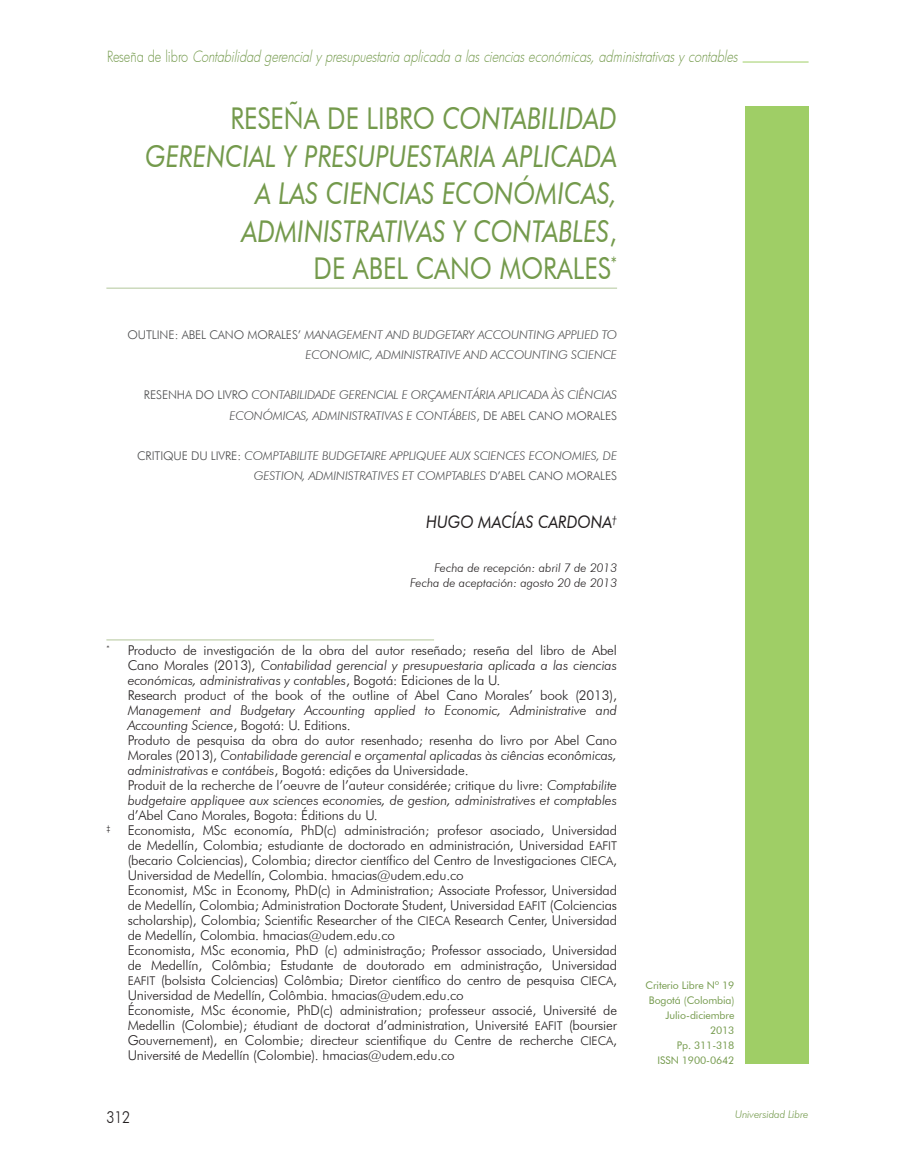
<style>
.page{position:relative;width:915px;height:1170px;background:#fff}
.page>*{position:absolute;margin:0;border:0;box-sizing:border-box;transform-origin:0 0}
.t1{font:italic 30px/37.5px "Futura BT";color:#749a4c;text-align:right;scale:.85 1}
.t2{font:italic 17.25px "Futura BT";color:#231f20;scale:.9 1}
.t3{font:300 16.5px "Futura BT";color:#231f20;scale:.85 1}
.t4{font:italic 300 15px "Futura";color:#749a4c;scale:.85 1}
.t5{font:300 13.5px/15px "Futura BT";letter-spacing:-.01em;color:#231f20}
.t6{font:italic 300 13.5px/15px "Futura BT";letter-spacing:-.01em;color:#231f20}
.t7{font:italic 300 12px/20.1px "Futura BT";letter-spacing:-.01em;color:#4b4c4d;text-align:right}
.t8{font:italic 300 12px/15px "Futura BT";color:#231f20;text-align:right}
.t9{font:10.5px/15px "Futura BT";letter-spacing:-.01em;color:#749a4c;text-align:right}
.t10{font:italic 300 10.5px "Futura BT";letter-spacing:-.01em;color:#749a4c}
.t11{font:300 7.8px "Futura BT";color:#231f20}
.s1{font-style:normal}
.s2{font-style:italic}
.s3{font-size:12px}
</style>
<div class="page">
<div style="left:744px;top:106px;width:64px;height:957px;background:#9fce66"></div>
<hr style="left:742px;top:62px;width:66px;height:1px;background:#9fce66">
<hr style="left:106px;top:288px;width:511px;height:1px;background:#b3c79b">
<hr style="left:106px;top:639px;width:328px;height:1px;background:#b3c79b">
<p class="t4" style="left:107px;top:46px;width:747px"><span class="s1">R e s e ñ a d e l i b ro</span> Contabilidad gerencialy presupuestaria aplicada a lascienciaseconómicas,administrativasy contables</p>
<h1 class="t1" style="left:145px;top:99px;width:556px"><span class="s1">RESEÑA DE LIBRO</span> CONTABILIDAD<br>GERENCIAL Y PRESUPUESTARIA APLICADA<br>A LAS CIENCIAS ECONÓMICAS,<br>ADMINISTRATIVAS Y CONTABLES<span class="s1">,<br>DE ABEL CANO MORALES</span><sup>*</sup></h1>
<p class="t7" style="left:127px;top:325px;width:491px"><span class="s1">OUTLINE: ABEL CANO MORALES’</span> MANAGEMENT AND BUDGETARY ACCOUNTING APPLIED TO<br>ECONOMIC, ADMINISTRATIVE AND ACCOUNTING SCIENCE</p>
<p class="t7" style="left:144px;top:385px;width:474px"><span class="s1">RESENHA DO LIVRO</span> CONTABILIDADE GERENCIAL E ORÇAMENTÁRIA APLICADA ÀS CIÊNCIAS<br>ECONÓMICAS, ADMINISTRATIVAS E CONTÁBEIS<span class="s1">, DE ABEL CANO MORALES</span></p>
<p class="t7" style="left:137px;top:445px;width:481px"><span class="s1">CRITIQUE DU LIVRE:</span> COMPTABILITE BUDGETAIRE APPLIQUEE AUX SCIENCES ECONOMIES, DE<br>GESTION, ADMINISTRATIVES ET COMPTABLES <span class="s1">D’ABEL CANO MORALES</span></p>
<p class="t2" style="left:426px;top:511px;width:213px">HUGO MACÍAS CARDONA<sup>†</sup></p>
<p class="t8" style="left:410px;top:560px;width:208px">Fecha de recepción: abril 7 de 2013<br>Fecha de aceptación: agosto 20 de 2013</p>
<p class="t5" style="left:128px;top:642px;width:490px;text-indent:-21px"><sup>*</sup> Producto de investigación de la obra del autor reseñado; reseña del libro de Abel Cano Morales (2013), <span class="s2">Contabilidad gerencial y presupuestaria aplicada a las ciencias económicas, administrativas y contables</span>, Bogotá: Ediciones de la U.<br>Research product of the book of the outline of Abel Cano Morales’ book (2013),</p>
<p class="t6" style="left:128px;top:702px;width:490px">Management and Budgetary Accounting applied to Economic, Administrative and Accounting Science<span class="s1">, Bogotá: U. Editions.<br>Produto de pesquisa da obra do autor resenhado; resenha do livro por Abel Cano Morales (2013),</span> Contabilidade gerencial e orçamental aplicadas às ciências econômicas, administrativas e contábeis<span class="s1">, Bogotá: edições da Universidade.<br>Produit de la recherche de l’oeuvre de l’auteur considérée; critique du livre:</span> Comptabilite budgetaire appliquee aux sciences economies, de gestion, administratives et comptables</p>
<p class="t5" style="left:128px;top:807px;width:251px">d’Abel Cano Morales, Bogota: Éditions du U.</p>
<p class="t11" style="left:106px;top:823px;width:5px">‡</p>
<p class="t5" style="left:128px;top:822px;width:491px">Economista, MSc economía, PhD(c) administración; profesor asociado, Universidad de Medellín, Colombia; estudiante de doctorado en administración, Universidad <span class="s3">EAFIT </span>(becario Colciencias), Colombia; director científico del Centro de Investigaciones <span class="s3">CIECA</span>, Universidad de Medellín, Colombia. hmacias@udem.edu.co<br>Economist, MSc in Economy, PhD(c) in Administration; Associate Professor, Universidad de Medellín, Colombia; Administration Doctorate Student, Universidad <span class="s3">EAFIT</span> (Colciencias scholarship), Colombia; Scientific Researcher of the <span class="s3">CIECA</span> Research Center, Universidad de Medellín, Colombia. hmacias@udem.edu.co<br>Economista, MSc economia, PhD (c) administração; Professor associado, Universidad de Medellín, Colômbia; Estudante de doutorado em administração, Universidad <span class="s3">EAFIT</span> (bolsista Colciencias) Colômbia; Diretor científico do centro de pesquisa <span class="s3">CIECA</span>, Universidad de Medellín, Colômbia. hmacias@udem.edu.co<br>Économiste, MSc économie, PhD(c) administration; professeur associé, Université de Medellin (Colombie); étudiant de doctorat d’administration, Université <span class="s3">EAFIT</span> (boursier Gouvernement), en Colombie; directeur scientifique du Centre de recherche <span class="s3">CIECA</span>, Université de Medellín (Colombie). hmacias@udem.edu.co</p>
<p class="t9" style="left:645px;top:977px;width:90px">Criterio Libre Nº 19<br>Bogotá (Colombia)<br>Julio-diciembre<br>2013<br>Pp. 311-318<br>ISSN 1900-0642</p>
<p class="t3" style="left:106px;top:1106px;width:30px">312</p>
<p class="t10" style="left:734px;top:1108px;width:75px">Universidad Libre</p>
</div>
